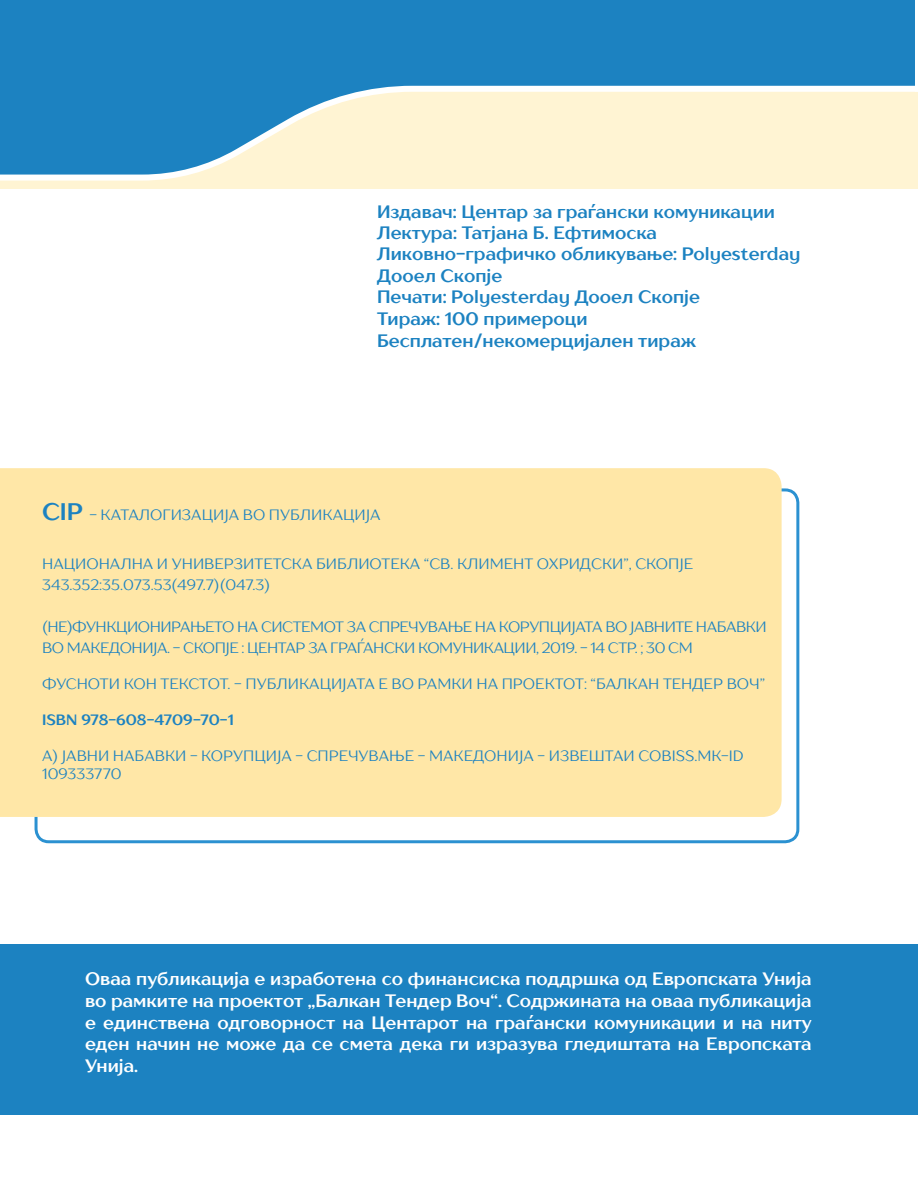
<style>
.page{position:relative;width:918px;height:1188px;background:#fff}
.page>*{position:absolute;margin:0;border:0;box-sizing:border-box;transform-origin:0 0}
.t1{font:700 18px/21.6px "TT Drugs";color:#fff;text-align:justify}
.t2{font:700 18px/21.6px "TT Drugs";color:#1c82c1}
.t3{font:15px/21px "TT Drugs";color:#1c82c1}
.t4{font:15px/21px "TT Drugs";letter-spacing:-.03em;color:#1c82c1}
.t5{font:700 15px "TT Drugs";color:#1c82c1}
.s1{font-weight:700;font-size:24px}
</style>
<div class="page">
<div style="left:0;top:90px;width:918px;height:99px;background:#fff4d3"></div>
<div style="left:0;top:944px;width:918px;height:171px;background:#1c82c1"></div>
<svg style="left:0;top:0;width:918px;height:181px"></svg>
<div style="left:0;top:468px;width:782px;height:349px;background:#ffe7a7"></div>
<p class="t2" style="left:377px;top:201px;width:399px">Издавач: Центар за граѓански комуникации</p>
<p class="t2" style="left:377px;top:222px;width:425px">Лектура: Татјана Б. Ефтимоска<br>Ликовно-графичко обликување: Polyesterday<br>Дооел Скопје<br>Печати: Polyesterday Дооел Скопје<br>Тираж: 100 примероци<br>Бесплатен/некомерцијален тираж</p>
<p class="t3" style="left:42px;top:504px;width:340px"><span class="s1">CIP</span> - Каталогизација во публикација</p>
<p class="t3" style="left:42px;top:553px;width:653px">Национална и ун иверзитетска библиотека “Св. Клим ент Охридски”, Скопје<br>343.352:35.073.53(497.7)(047.3)</p>
<p class="t3" style="left:42px;top:616px;width:86px">(НЕ)ФУНКЦИО</p>
<p class="t3" style="left:150px;top:616px;width:22px">НИРА</p>
<p class="t3" style="left:190px;top:616px;width:26px">ЊЕТО</p>
<p class="t4" style="left:42px;top:616px;width:726px;text-indent:195px">на системот за спречувањ е на корупцијата во јавн ите набавки во Македон ија. - Скопје : Центар за граѓан ски комун икации, 2019. - 14 стр. ; 30 см</p>
<p class="t3" style="left:42px;top:673px;width:725px">Фусн оти кон текстот. - Публикацијата е во рамки на проектот: “Балкан Тендер Воч”</p>
<p class="t5" style="left:42px;top:710px;width:193px">ISBN 978-608-4709-70-1</p>
<p class="t3" style="left:42px;top:747px;width:703px;line-height:18px">а) Јавн и набавки - Корупција - Спречувањ е - Македон ија - Извештаи COBISS.MK-ID<br>109333770</p>
<p class="t1" style="left:85px;top:968px;width:728px">Оваа публикација е изработена со финансиска поддршка од Европската Унија во рамките на проектот „Балкан Тендер Воч“. Содржината на оваа публикација е единствена одговорност на Центарот на граѓански комуникации и на ниту еден начин не може да се смета дека ги изразува гледиштата на Европската Унија.</p>
</div>
